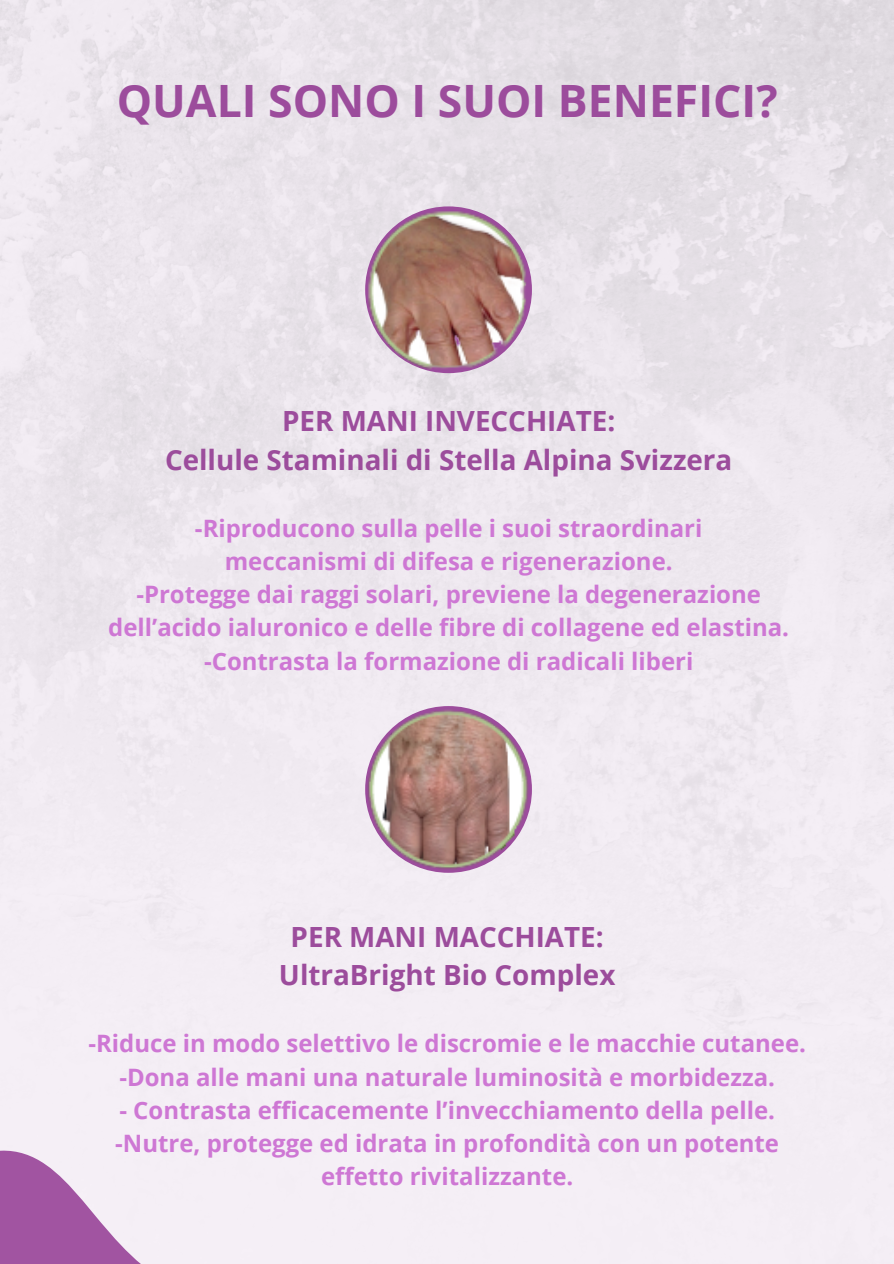
<style>
.page{position:relative;width:894px;height:1264px;background:#fff}
.page>*{position:absolute;margin:0;border:0;box-sizing:border-box;transform-origin:0 0}
.t1{font:700 44.55px "Open Sans";color:#9c4c9c}
.t2{font:700 27.75px "Open Sans";color:#9c4c9c}
.t3{font:700 24px/33.2px "Open Sans";color:#ce77d4;text-align:center}
</style>
<div class="page">
<svg style="left:0;top:1080px;width:455px;height:183px;fill:#f5eff6"></svg>
<img style="left:347px;top:184px;width:199px;height:193px">
<img style="left:346px;top:694px;width:187px;height:183px">
<p class="t1" style="left:117px;top:70px;width:662px">QUALI SONO I SUOI BENEFICI?</p>
<p class="t2" style="left:282px;top:401px;width:334px">PER MANI INVECCHIATE:</p>
<p class="t2" style="left:165px;top:440px;width:568px">Cellule Staminali di Stella Alpina Svizzera</p>
<p class="t3" style="left:195px;top:511px;width:509px">-Riproducono sulla pelle i suoi straordinari</p>
<p class="t3" style="left:225px;top:544px;width:449px">meccanismi di difesa e rigenerazione.</p>
<p class="t3" style="left:136px;top:577px;width:626px">-Protegge dai raggi solari, previene la degenerazione</p>
<p class="t3" style="left:108px;top:610px;width:682px">dell’acido ialuronico e delle fibre di collagene ed elastina.</p>
<p class="t3" style="left:204px;top:643px;width:490px">-Contrasta la formazione di radicali liberi</p>
<p class="t2" style="left:290px;top:917px;width:314px">PER MANI MACCHIATE:</p>
<p class="t2" style="left:279px;top:955px;width:338px">UltraBright Bio Complex</p>
<p class="t3" style="left:88px;top:1026px;width:719px">-Riduce in modo selettivo le discromie e le macchie cutanee.</p>
<p class="t3" style="left:119px;top:1059px;width:657px">-Dona alle mani una naturale luminosità e morbidezza.</p>
<p class="t3" style="left:119px;top:1092px;width:657px">- Contrasta efficacemente l’invecchiamento della pelle.</p>
<p class="t3" style="left:115px;top:1126px;width:665px">-Nutre, protegge ed idrata in profondità con un potente effetto rivitalizzante.</p>
</div>
